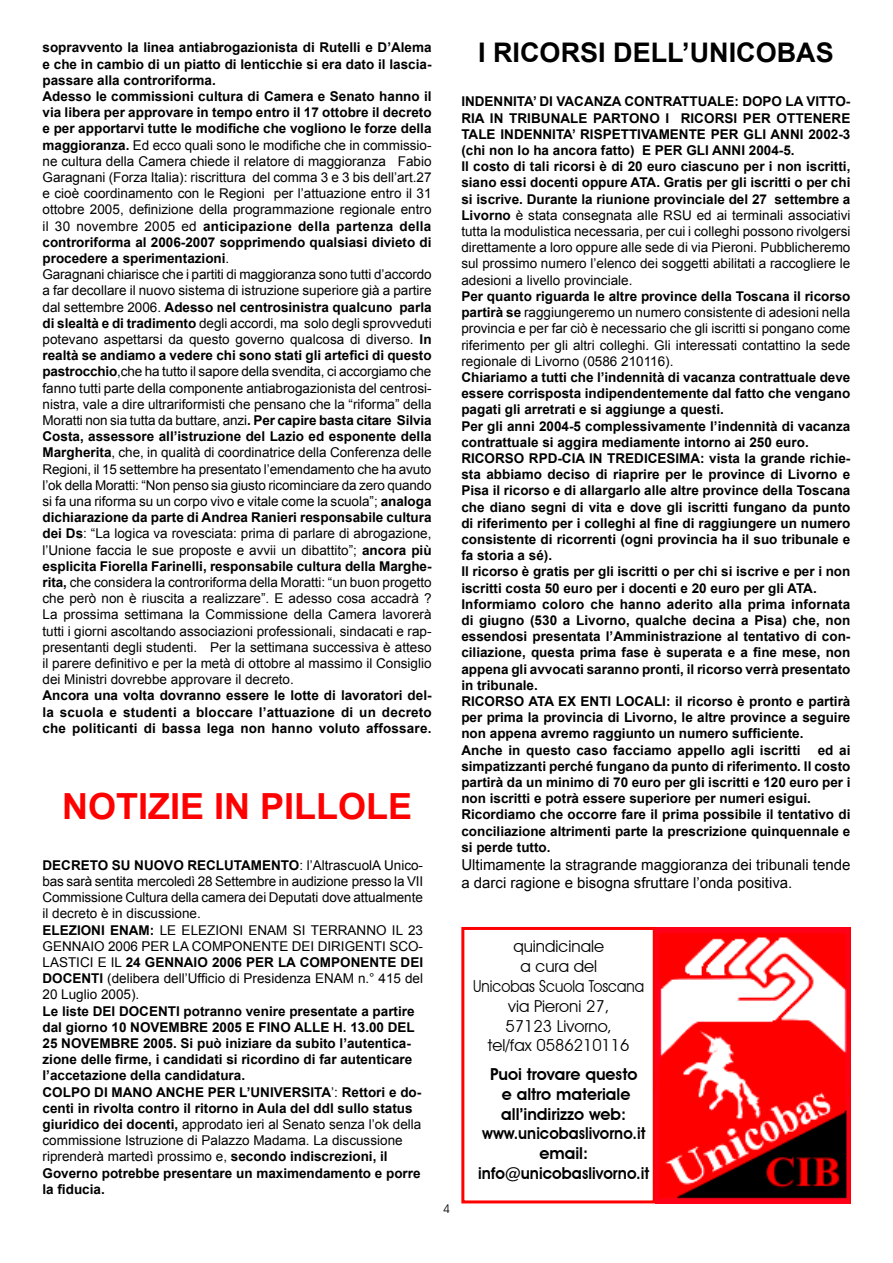
<style>
.page{position:relative;width:893px;height:1263px;background:#fff}
.page>*{position:absolute;margin:0;border:0;box-sizing:border-box;transform-origin:0 0}
.t1{font:700 36px "Arial";color:#f00}
.t2{font:700 27px "Arial";color:#000}
.t3{font:600 16.5px/19.8px "Avant Garde IT Cby BT";color:#000;text-align:center}
.t4{font:16.5px/19.8px "Avant Garde IT Cby BT";color:#000;text-align:center}
.t5{font:15px/18px "Arial";color:#000}
.t6{font:13.5px/16.2px "Arial";color:#000}
.t7{font:700 13.5px/16.2px "Arial";color:#000}
.t8{font:12px "Avant Garde IT Cby BT";color:#000}
.s1{font-weight:700}
.s2{font-weight:400}
</style>
<div class="page">
<img style="left:656px;top:927px;width:194px;height:276px">
<div style="left:461px;top:927px;width:195px;height:276px;border:3px solid #f00"></div>
<p class="t6" style="left:43px;top:40px;width:391px"><span class="s1">sopravvento la linea antiabrogazionista di Rutelli e D’Alema e che in cambio di un piatto di lenticchie si era dato il lascia&shy;passare alla controriforma.<br>Adesso le commissioni cultura di Camera e Senato hanno il via libera per approvare in tempo entro il 17 ottobre il decreto e per apportarvi tutte le modifiche che vogliono le forze della maggioranza.</span> Ed ecco quali sono le modifiche che in commissio&shy;ne cultura della Camera chiede il relatore di maggioranza Fabio Garagnani (Forza Italia): riscrittura del comma 3 e 3 bis dell’art.27 e cioè coordinamento con le Regioni per l’attuazione entro il 31 ottobre 2005, definizione della programmazione regionale entro il 30 novembre 2005 ed <span class="s1">anticipazione della partenza della controriforma al 2006-2007 sopprimendo qualsiasi divieto di procedere a sperimentazioni</span>.<br>Garagnani chiarisce che i partiti di maggioranza sono tutti d’accordo a far decollare il nuovo sistema di istruzione superiore già a partire dal settembre 2006. <span class="s1">Adesso nel centrosinistra qualcuno parla di slealtà e di tradimento</span> degli accordi, ma solo degli sprovveduti potevano aspettarsi da questo governo qualcosa di diverso. <span class="s1">In realtà se andiamo a vedere chi sono stati gli artefici di questo pastrocchio</span>,che ha tutto il sapore della svendita, ci accorgiamo che fanno tutti parte della componente antiabrogazionista del centrosi&shy;nistra, vale a dire ultrariformisti che pensano che la “riforma” della Moratti non sia tutta da buttare, anzi<span class="s1">. Per capire basta citare Silvia Costa, assessore all’istruzione del Lazio ed esponente della Margherita</span>, che, in qualità di coordinatrice della Conferenza delle Regioni, il 15 settembre ha presentato l’emendamento che ha avuto l’ok della Moratti: “Non penso sia giusto ricominciare da zero quando si fa una riforma su un corpo vivo e vitale come la scuola”; <span class="s1">analoga dichiarazione da parte di Andrea Ranieri responsabile cultura dei Ds</span>: “La logica va rovesciata: prima di parlare di abrogazione, l’Unione faccia le sue proposte e avvii un dibattito”; <span class="s1">ancora più esplicita Fiorella Farinelli, responsabile cultura della Marghe&shy;rita,</span> che considera la controriforma della Moratti: “un buon progetto che però non è riuscita a realizzare”. E adesso cosa accadrà ?<br>La prossima settimana la Commissione della Camera lavorerà tutti i giorni ascoltando associazioni professionali, sindacati e rap&shy;presentanti degli studenti. Per la settimana successiva è atteso il parere definitivo e per la metà di ottobre al massimo il Consiglio dei Ministri dovrebbe approvare il decreto.</p>
<p class="t7" style="left:43px;top:688px;width:391px;text-align:justify">Ancora una volta dovranno essere le lotte di lavoratori del&shy;la scuola e studenti a bloccare l’attuazione di un decreto che politicanti di bassa lega non hanno voluto affossare.</p>
<h1 class="t1" style="left:62px;top:783px;width:352px">NOTIZIE IN PILLOLE</h1>
<p class="t6" style="left:43px;top:857px;width:382px"><span class="s1">DECRETO SU NUOVO RECLUTAMENTO</span>: l’AltrascuolA Unico&shy;bas sarà sentita mercoledì 28 Settembre in audizione presso la VII Commissione Cultura della camera dei Deputati dove attualmente il decreto è in discussione.<br><span class="s1">ELEZIONI ENAM:</span> LE ELEZIONI ENAM SI TERRANNO IL 23<br>GENNAIO 2006 PER LA COMPONENTE DEI DIRIGENTI SCO-LASTICI E IL <span class="s1">24 GENNAIO 2006 PER LA COMPONENTE DEI DOCENTI</span> (delibera dell’Ufficio di Presidenza ENAM n.° 415 del 20 Luglio 2005).</p>
<p class="t7" style="left:43px;top:1003px;width:380px">Le liste DEI DOCENTI potranno venire presentate a partire dal giorno 10 NOVEMBRE 2005 E FINO ALLE H. 13.00 DEL 25 NOVEMBRE 2005. Si può iniziare da subito l’autentica&shy;zione delle firme, i candidati si ricordino di far autenticare l’accetazione della candidatura.<br>COLPO DI MANO ANCHE PER L’UNIVERSITA<span class="s2">’:</span> Rettori e do&shy;centi in rivolta contro il ritorno in Aula del ddl sullo status giuridico dei docenti, <span class="s2">approdato ieri al Senato senza l’ok della commissione Istruzione di Palazzo Madama. La discussione riprenderà martedì prossimo e,</span> secondo indiscrezioni, il Governo potrebbe presentare un maximendamento e porre la fiducia.</p>
<h2 class="t2" style="left:478px;top:35px;width:357px">I RICORSI DELL’UNICOBAS</h2>
<p class="t7" style="left:461px;top:94px;width:391px">INDENNITA’ DI VACANZA CONTRATTUALE: DOPO LA VITTO-RIA IN TRIBUNALE PARTONO I RICORSI PER OTTENERE TALE INDENNITA’ RISPETTIVAMENTE PER GLI ANNI 2002-3 (chi non lo ha ancora fatto) E PER GLI ANNI 2004-5.<br>Il costo di tali ricorsi è di 20 euro ciascuno per i non iscritti, siano essi docenti oppure ATA. Gratis per gli iscritti o per chi si iscrive. Durante la riunione provinciale del 27 settembre a Livorno <span class="s2">è stata consegnata alle RSU ed ai terminali associativi tutta la modulistica necessaria, per cui i colleghi possono rivolgersi direttamente a loro oppure alle sede di via Pieroni. Pubblicheremo sul prossimo numero l’elenco dei soggetti abilitati a raccogliere le adesioni a livello provinciale.</span></p>
<p class="t6" style="left:461px;top:288px;width:391px;text-align:justify"><span class="s1">Per quanto riguarda le altre province della Toscana il ricorso partirà se</span> raggiungeremo un numero consistente di adesioni nella provincia e per far ciò è necessario che gli iscritti si pongano come riferimento per gli altri colleghi. Gli interessati contattino la sede regionale di Livorno (0586 210116).</p>
<p class="t7" style="left:461px;top:369px;width:391px">Chiariamo a tutti che l’indennità di vacanza contrattuale deve essere corrisposta indipendentemente dal fatto che vengano pagati gli arretrati e si aggiunge a questi.<br>Per gli anni 2004-5 complessivamente l’indennità di vacanza contrattuale si aggira mediamente intorno ai 250 euro.<br>RICORSO RPD-CIA IN TREDICESIMA: vista la grande richie&shy;sta abbiamo deciso di riaprire per le province di Livorno e Pisa il ricorso e di allargarlo alle altre province della Toscana che diano segni di vita e dove gli iscritti fungano da punto di riferimento per i colleghi al fine di raggiungere un numero consistente di ricorrenti (ogni provincia ha il suo tribunale e fa storia a sé).<br>Il ricorso è gratis per gli iscritti o per chi si iscrive e per i non iscritti costa 50 euro per i docenti e 20 euro per gli ATA.<br>Informiamo coloro che hanno aderito alla prima infornata di giugno (530 a Livorno, qualche decina a Pisa) che, non essendosi presentata l’Amministrazione al tentativo di con&shy;ciliazione, questa prima fase è superata e a fine mese, non appena gli avvocati saranno pronti, il ricorso verrà presentato in tribunale.<br>RICORSO ATA EX ENTI LOCALI: il ricorso è pronto e partirà per prima la provincia di Livorno, le altre province a seguire non appena avremo raggiunto un numero sufficiente.<br>Anche in questo caso facciamo appello agli iscritti</p>
<p class="t7" style="left:461px;top:742px;width:391px;text-indent:356px">ed ai simpatizzanti perché fungano da punto di riferimento. Il costo partirà da un minimo di 70 euro per gli iscritti e 120 euro per i non iscritti e potrà essere superiore per numeri esigui.<br>Ricordiamo che occorre fare il prima possibile il tentativo di conciliazione altrimenti parte la prescrizione quinquennale e si perde tutto.</p>
<p class="t5" style="left:461px;top:856px;width:391px">Ultimamente la stragrande maggioranza dei tribunali tende a darci ragione e bisogna sfruttare l’onda positiva.</p>
<p class="t8" style="left:443px;top:1201px;width:8px">4</p>
<p class="t4" style="left:473px;top:936px;width:173px">quindicinale<br>a cura del<br>Unicobas Scuola Toscana via Pieroni 27,<br>57123 Livorno,<br>tel/fax 0586210116</p>
<p class="t3" style="left:478px;top:1064px;width:173px">Puoi trovare questo<br>e altro materiale all’indirizzo web: www.unicobaslivorno.it email: info@unicobaslivorno.it</p>
</div>
